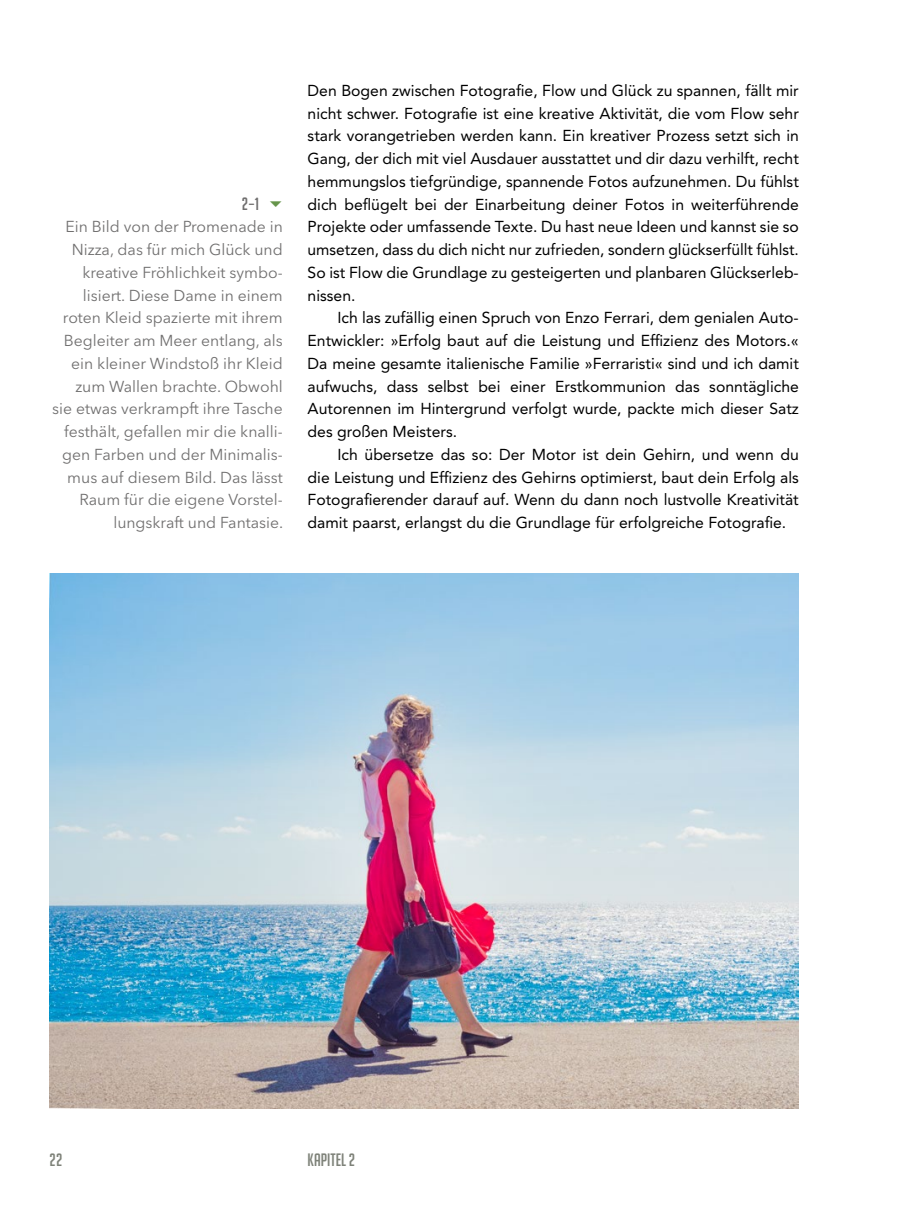
<style>
.page{position:relative;width:918px;height:1216px;background:#fff}
.page>*{position:absolute;margin:0;border:0;box-sizing:border-box;transform-origin:0 0}
.t1{font:17.5px "Big Noodle Titling";color:#7e8279}
.t2{font:17.5px "Big Noodle Titling";color:#706f6f}
.Standard_Abstand{font:15.75px/22.8px "Avenir LT Pro";color:#000;text-align:justify}
.Standard_Folge{font:15.75px/22.8px "Avenir LT Pro";color:#000;text-align:justify}
.t3{font:15.75px/22.8px "Avenir Next LT Pro";color:#706f6f;text-align:right}
</style>
<div class="page">
<img style="left:50px;top:573px;width:749px;height:535px">
<p class="t2" style="left:242px;top:194px;width:19px">2–1</p>
<p class="t3" style="left:52px;top:215px;width:233px">Ein Bild von der Promenade in<br>Nizza, das für mich Glück und kreative Fröhlichkeit symbo&shy;lisiert. Diese Dame in einem roten Kleid spazierte mit ihrem<br>Begleiter am Meer entlang, als ein kleiner Windstoß ihr Kleid zum Wallen brachte. Obwohl sie etwas verkrampft ihre Tasche festhält, gefallen mir die knalli&shy;gen Farben und der Minimalis&shy;mus auf diesem Bild. Das lässt<br>Raum für die eigene Vorstel&shy;lungskraft und Fantasie.</p>
<p class="Standard_Abstand" style="left:308px;top:79px;width:493px">Den Bogen zwischen Fotografie, Flow und Glück zu spannen, fällt mir nicht schwer. Fotografie ist eine kreative Aktivität, die vom Flow sehr stark vorangetrieben werden kann. Ein kreativer Prozess setzt sich in Gang, der dich mit viel Ausdauer ausstattet und dir dazu verhilft, recht hemmungslos tiefgründige, spannende Fotos aufzunehmen. Du fühlst dich beflügelt bei der Einarbeitung deiner Fotos in weiterführende Projekte oder umfassende Texte. Du hast neue Ideen und kannst sie so umsetzen, dass du dich nicht nur zufrieden, sondern glückserfüllt fühlst.<br>So ist Flow die Grundlage zu gesteigerten und planbaren Glückserleb&shy;nissen.</p>
<p class="Standard_Folge" style="left:308px;top:306px;width:493px;text-indent:30px">Ich las zufällig einen Spruch von Enzo Ferrari, dem genialen Auto-Entwickler: »Erfolg baut auf die Leistung und Effizienz des Motors.« Da meine gesamte italienische Familie »Ferraristi« sind und ich damit aufwuchs, dass selbst bei einer Erstkommunion das sonntägliche Autorennen im Hintergrund verfolgt wurde, packte mich dieser Satz des großen Meisters.</p>
<p class="Standard_Folge" style="left:308px;top:443px;width:493px;text-indent:30px">Ich übersetze das so: Der Motor ist dein Gehirn, und wenn du die Leistung und Effizienz des Gehirns optimierst, baut dein Erfolg als Fotografierender darauf auf. Wenn du dann noch lustvolle Kreativität damit paarst, erlangst du die Grundlage für erfolgreiche Fotografie.</p>
<p class="t1" style="left:50px;top:1149px;width:14px">22</p>
<p class="t1" style="left:308px;top:1149px;width:49px">Kapitel 2</p>
</div>
